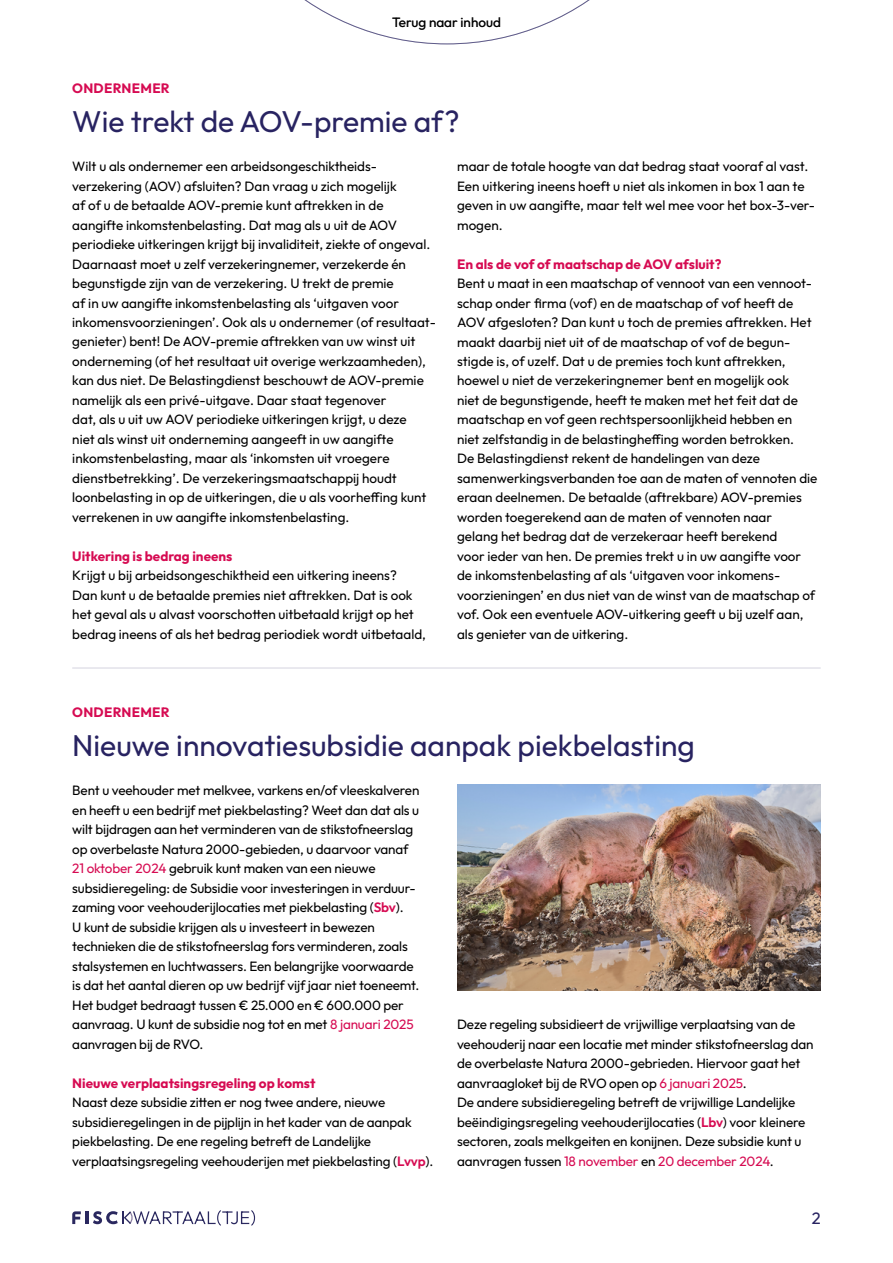
<style>
.page{position:relative;width:893px;height:1263px;background:#fff}
.page>*{position:absolute;margin:0;border:0;box-sizing:border-box;transform-origin:0 0}
.t1{font:30px "Outfit";color:#282361}
.t2{font:16.5px "Outfit";color:#282361}
.t3{font:13.5px/19.5px "Outfit";letter-spacing:-.01em;color:#000}
.t4{font:700 13.5px "Outfit";color:#d60b52}
.t5{font:700 13.5px "Outfit";letter-spacing:.02em;color:#d60b52}
.s1{color:#d60b52}
.s2{font-weight:600;color:#d60b52}
</style>
<div class="page">
<svg style="left:72px;top:1210px;width:183px;height:16px"></svg>
<svg style="left:304px;top:0;width:286px;height:44px"></svg>
<hr style="left:72px;top:668px;width:749px;height:1px;background:#d4d3df">
<img style="left:457px;top:784px;width:364px;height:206px">
<p class="t3" style="left:392px;top:12px;width:110px">Terug naar inhoud</p>
<p class="t5" style="left:72px;top:79px;width:99px">ONDERNEMER</p>
<h1 class="t1" style="left:72px;top:102px;width:389px">Wie trekt de AOV-premie af?</h1>
<p class="t3" style="left:457px;top:157px;width:360px">maar de totale hoogte van dat bedrag staat vooraf al vast.<br>Een uitkering ineens hoeft u niet als inkomen in box 1 aan te geven in uw aangifte, maar telt wel mee voor het box-3-ver&shy;mogen.</p>
<p class="t4" style="left:457px;top:255px;width:266px">En als de vof of maatschap de AOV afsluit?</p>
<p class="t3" style="left:457px;top:274px;width:362px">Bent u maat in een maatschap of vennoot van een vennoot&shy;schap onder firma (vof) en de maatschap of vof heeft de AOV afgesloten? Dan kunt u toch de premies aftrekken. Het maakt daarbij niet uit of de maatschap of vof de begun&shy;stigde is, of uzelf. Dat u de premies toch kunt aftrekken, hoewel u niet de verzekeringnemer bent en mogelijk ook<br>niet de begunstigende, heeft te maken met het feit dat de maatschap en vof geen rechtspersoonlijkheid hebben en niet zelfstandig in de belastingheffing worden betrokken.<br>De Belastingdienst rekent de handelingen van deze samenwerkingsverbanden toe aan de maten of vennoten die eraan deelnemen. De betaalde (aftrekbare) AOV-premies worden toegerekend aan de maten of vennoten naar<br>gelang het bedrag dat de verzekeraar heeft berekend<br>voor ieder van hen. De premies trekt u in uw aangifte voor de inkomstenbelasting af als ‘uitgaven voor inkomens&shy;voorzieningen’ en dus niet van de winst van de maatschap of vof. Ook een eventuele AOV-uitkering geeft u bij uzelf aan, als genieter van de uitkering.</p>
<p class="t3" style="left:72px;top:157px;width:365px">Wilt u als ondernemer een arbeidsongeschiktheids&shy;verzekering (AOV) afsluiten? Dan vraag u zich mogelijk<br>af of u de betaalde AOV-premie kunt aftrekken in de aangifte inkomstenbelasting. Dat mag als u uit de AOV periodieke uitkeringen krijgt bij invaliditeit, ziekte of ongeval.<br>Daarnaast moet u zelf verzekeringnemer, verzekerde én begunstigde zijn van de verzekering. U trekt de premie<br>af in uw aangifte inkomstenbelasting als ‘uitgaven voor inkomensvoorzieningen’. Ook als u ondernemer (of resultaat&shy;genieter) bent! De AOV-premie aftrekken van uw winst uit onderneming (of het resultaat uit overige werkzaamheden), kan dus niet. De Belastingdienst beschouwt de AOV-premie namelijk als een privé-uitgave. Daar staat tegenover<br>dat, als u uit uw AOV periodieke uitkeringen krijgt, u deze<br>niet als winst uit onderneming aangeeft in uw aangifte inkomstenbelasting, maar als ‘inkomsten uit vroegere dienstbetrekking’. De verzekeringsmaatschappij houdt loonbelasting in op de uitkeringen, die u als voorheffing kunt verrekenen in uw aangifte inkomstenbelasting.</p>
<p class="t4" style="left:72px;top:547px;width:162px">Uitkering is bedrag ineens</p>
<p class="t3" style="left:72px;top:566px;width:355px">Krijgt u bij arbeidsongeschiktheid een uitkering ineens?<br>Dan kunt u de betaalde premies niet aftrekken. Dat is ook het geval als u alvast voorschotten uitbetaald krijgt op het bedrag ineens of als het bedrag periodiek wordt uitbetaald,</p>
<p class="t5" style="left:72px;top:703px;width:99px">ONDERNEMER</p>
<h1 class="t1" style="left:72px;top:726px;width:624px">Nieuwe innovatiesubsidie aanpak piekbelasting</h1>
<p class="t3" style="left:72px;top:781px;width:349px">Bent u veehouder met melkvee, varkens en/of vleeskalveren en heeft u een bedrijf met piekbelasting? Weet dan dat als u wilt bijdragen aan het verminderen van de stikstofneerslag op overbelaste Natura 2000-gebieden, u daarvoor vanaf <span class="s1">21 oktober 2024</span> gebruik kunt maken van een nieuwe subsidieregeling: de Subsidie voor investeringen in verduur&shy;zaming voor veehouderijlocaties met piekbelasting (<span class="s2">Sbv</span>).<br>U kunt de subsidie krijgen als u investeert in bewezen technieken die de stikstofneerslag fors verminderen, zoals stalsystemen en luchtwassers. Een belangrijke voorwaarde is dat het aantal dieren op uw bedrijf vijfjaar niet toeneemt.<br>Het budget bedraagt tussen € 25.000 en € 600.000 per aanvraag. U kunt de subsidie nog tot en met <span class="s1">8 januari 2025 </span>aanvragen bij de RVO.</p>
<p class="t4" style="left:72px;top:1074px;width:245px">Nieuwe verplaatsingsregeling op komst</p>
<p class="t3" style="left:72px;top:1093px;width:363px">Naast deze subsidie zitten er nog twee andere, nieuwe subsidieregelingen in de pijplijn in het kader van de aanpak piekbelasting. De ene regeling betreft de Landelijke verplaatsingsregeling veehouderijen met piekbelasting (<span class="s2">Lvvp</span>).</p>
<p class="t3" style="left:457px;top:1015px;width:358px">Deze regeling subsidieert de vrijwillige verplaatsing van de veehouderij naar een locatie met minder stikstofneerslag dan de overbelaste Natura 2000-gebrieden. Hiervoor gaat het aanvraagloket bij de RVO open op <span class="s1">6 januari 2025</span>.<br>De andere subsidieregeling betreft de vrijwillige Landelijke beëindigingsregeling veehouderijlocaties (<span class="s2">Lbv</span>) voor kleinere sectoren, zoals melkgeiten en konijnen. Deze subsidie kunt u aanvragen tussen <span class="s1">18 november</span> en <span class="s1">20 december 2024</span>.</p>
<p class="t2" style="left:812px;top:1208px;width:10px">2</p>
</div>
